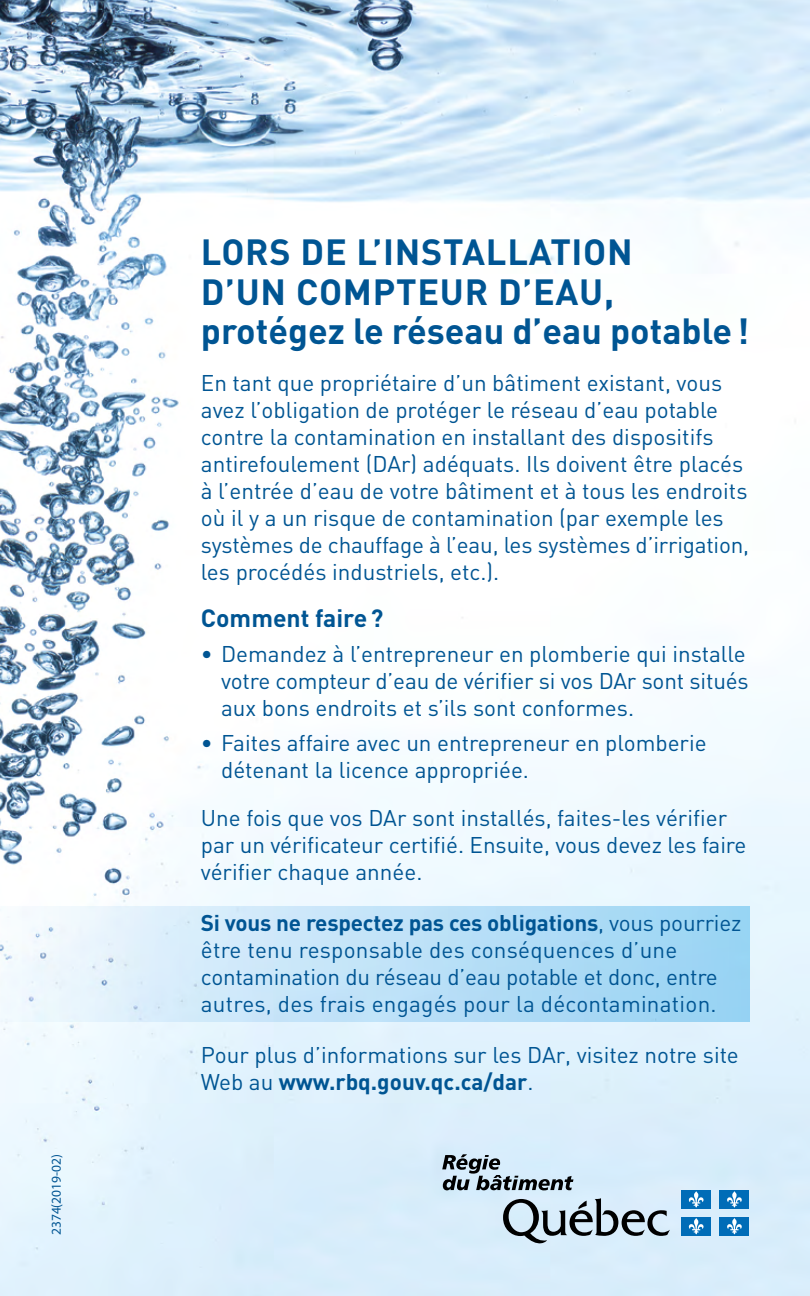
<style>
.page{position:relative;width:810px;height:1296px;background:#fff}
.page>*{position:absolute;margin:0;border:0;box-sizing:border-box;transform-origin:0 0}
.t1{font:700 36px/39.4px "DIN";color:#005593}
.t2{font:700 24.75px "DIN";color:#005593}
.t3{font:22.5px/27px "DIN";color:#005593}
.t4{font:13.5px "Myriad Pro";color:#005593}
.s1{font-weight:700}
</style>
<div class="page">
<img style="left:0;top:0;width:810px;height:1296px">
<div style="left:0;top:907px;width:749px;height:115px;background:linear-gradient(to right,#f0f7fd,#95d1f3)"></div>
<svg style="left:503px;top:1198px;width:167px;height:46px;background:#a1b0ba"></svg>
<svg style="left:442px;top:1154px;width:131px;height:36px;background:#99a9b4"></svg>
<div style="left:681px;top:1190px;width:30px;height:18px;background:#006cb7"></div>
<svg style="left:688px;top:1191px;width:16px;height:17px"></svg>
<div style="left:720px;top:1190px;width:29px;height:18px;background:#006cb7"></div>
<svg style="left:727px;top:1191px;width:15px;height:17px"></svg>
<div style="left:681px;top:1217px;width:30px;height:18px;background:#006cb7"></div>
<svg style="left:688px;top:1218px;width:16px;height:16px"></svg>
<div style="left:720px;top:1217px;width:29px;height:18px;background:#006cb7"></div>
<svg style="left:727px;top:1218px;width:15px;height:16px"></svg>
<p class="t4" style="left:48px;top:1235px;width:83px;rotate:-90deg">2374(2019-02)</p>
<h1 class="t1" style="left:201px;top:231px;width:550px">LORS DE L’INSTALLATION<br>D’UN COMPTEUR D’EAU, protégez le réseau d’eau potable!</h1>
<p class="t3" style="left:201px;top:369px;width:550px">En tant que propriétaire d’un bâtiment existant, vous avez l’obligation de protéger le réseau d’eau potable contre la contamination en installant des dispositifs antirefoulement (DAr) adéquats. Ils doivent être placés à l’entrée d’eau de votre bâtiment et à tous les endroits où il y a un risque de contamination (par exemple les systèmes de chauffage à l’eau, les systèmes d’irrigation, les procédés industriels, etc.).</p>
<p class="t2" style="left:201px;top:602px;width:184px">Comment faire?</p>
<p class="t3" style="left:221px;top:640px;width:529px;text-indent:-20px">• Demandez à l’entrepreneur en plomberie qui installe votre compteur d’eau de vérifier si vos DAr sont situés aux bons endroits et s’ils sont conformes.</p>
<p class="t3" style="left:221px;top:729px;width:487px;text-indent:-20px">• Faites affaire avec un entrepreneur en plomberie détenant la licence appropriée.</p>
<p class="t3" style="left:201px;top:804px;width:547px">Une fois que vos DAr sont installés, faites-les vérifier par un vérificateur certifié. Ensuite, vous devez les faire vérifier chaque année.</p>
<p class="t3" style="left:201px;top:909px;width:542px"><span class="s1">Si vous ne respectez pas ces obligations</span>, vous pourriez être tenu responsable des conséquences d’une contamination du réseau d’eau potable et donc, entre autres, des frais engagés pour la décontamination.</p>
<p class="t3" style="left:201px;top:1041px;width:540px">Pour plus d’informations sur les DAr, visitez notre site<br>Web au <span class="s1">www.rbq.gouv.qc.ca/dar</span>.</p>
</div>
